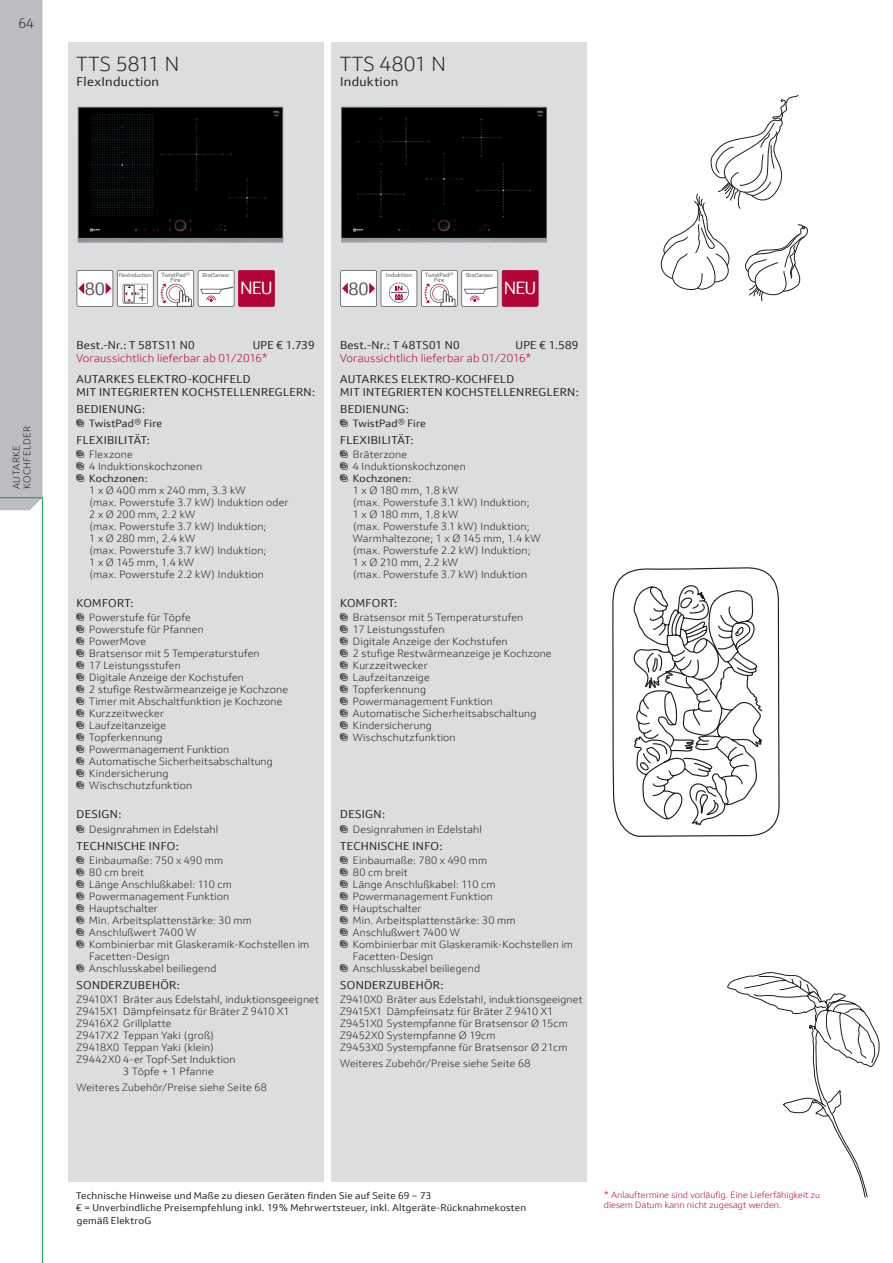
<style>
.page{position:relative;width:893px;height:1263px;background:#fff}
.page>*{position:absolute;margin:0;border:0;box-sizing:border-box;transform-origin:0 0}
.t1{font:300 20.25px "Neff Sans";letter-spacing:.01em;color:#231f20}
.t2{font:17.55px "Neff Sans";letter-spacing:-.05em;color:#fff}
.t3{font:17.55px "Neff Sans";color:#57585a}
.t4{font:300 13.5px "Neff Sans";color:#231f20}
.t5{font:12.75px "Neff Sans";letter-spacing:.02em;color:#231f20}
.t6{font:11.25px/12.8px "Neff Sans";letter-spacing:.03em;color:#231f20}
.t7{font:300 11.25px "Neff Sans";letter-spacing:.015em;color:#b30437}
.t8{font:300 10.5px/12px "Neff Sans";letter-spacing:.02em;color:#231f20}
.t9{font:10.5px "Neff Sans";letter-spacing:.02em;color:#231f20}
.t10{font:9.75px/12.8px "Neff Sans";letter-spacing:.02em;color:#231f20}
.t11{font:300 9.75px/10.5px "Neff Sans";letter-spacing:.045em;color:#231f20}
.t12{font:300 9px/9.8px "Neff Sans";letter-spacing:.005em;color:#b30437}
.t13{font:6px/5.4px "Neff Sans";color:#57585a;text-align:center}
.t14{font:5.55px "Neff Sans";letter-spacing:-.02em;color:#57585a}
.s1{font-weight:400}
</style>
<div class="page">
<div style="left:68px;top:43px;width:255px;height:1139px;background:#dcdddf"></div>
<div style="left:332px;top:43px;width:255px;height:1139px;background:#dcdddf"></div>
<svg style="left:660px;top:94px;width:148px;height:208px"></svg>
<svg style="left:727px;top:972px;width:152px;height:225px"></svg>
<svg style="left:612px;top:567px;width:168px;height:270px"></svg>
<img style="left:341px;top:107px;width:206px;height:136px">
<img style="left:77px;top:107px;width:207px;height:136px">
<svg style="left:340px;top:270px;width:198px;height:37px"></svg>
<svg style="left:77px;top:270px;width:198px;height:37px"></svg>
<svg style="left:0;top:0;width:43px;height:1263px"></svg>
<p class="t4" style="left:18px;top:15px;width:17px">64</p>
<h1 class="t1" style="left:77px;top:52px;width:104px">TTS 5811 N</h1>
<p class="t5" style="left:77px;top:73px;width:84px">FlexInduction</p>
<h1 class="t1" style="left:340px;top:52px;width:107px">TTS 4801 N</h1>
<p class="t5" style="left:340px;top:73px;width:60px">Induktion</p>
<p class="t11" style="left:11px;top:489px;width:65px;rotate:-90deg">AUTARKE<br>KOCHFELDER</p>
<h2 class="t3" style="left:85px;top:278px;width:21px">80</h2>
<p class="t14" style="left:119px;top:271px;width:34px">FlexInduction</p>
<p class="t13" style="left:162px;top:272px;width:30px">TwistPad®<br>Fire</p>
<p class="t14" style="left:202px;top:271px;width:29px">BratSensor</p>
<h2 class="t2" style="left:240px;top:278px;width:34px">NEU</h2>
<h2 class="t3" style="left:349px;top:278px;width:21px">80</h2>
<p class="t13" style="left:425px;top:272px;width:30px">TwistPad®<br>Fire</p>
<p class="t13" style="left:386px;top:272px;width:27px">Induktion</p>
<p class="t14" style="left:466px;top:271px;width:29px">BratSensor</p>
<h2 class="t2" style="left:504px;top:278px;width:34px">NEU</h2>
<p class="t6" style="left:77px;top:339px;width:120px">Best.-Nr.: T 58TS11 N0</p>
<p class="t6" style="left:253px;top:339px;width:63px">UPE € 1.739</p>
<p class="t7" style="left:77px;top:351px;width:193px">Voraussichtlich lieferbar ab 01/2016*</p>
<p class="t6" style="left:340px;top:339px;width:121px">Best.-Nr.: T 48TS01 N0</p>
<p class="t6" style="left:515px;top:339px;width:64px">UPE € 1.589</p>
<p class="t7" style="left:340px;top:351px;width:193px">Voraussichtlich lieferbar ab 01/2016*</p>
<p class="t6" style="left:77px;top:373px;width:240px">AUTARKES ELEKTRO-KOCHFELD<br>MIT INTEGRIERTEN KOCHSTELLENREGLERN:</p>
<p class="t6" style="left:77px;top:403px;width:70px">BEDIENUNG:</p>
<p class="t9" style="left:77px;top:417px;width:87px">✓ TwistPad® Fire</p>
<p class="t6" style="left:77px;top:434px;width:75px">FLEXIBILITÄT:</p>
<p class="t8" style="left:77px;top:449px;width:58px">✓ Flexzone</p>
<p class="t8" style="left:77px;top:461px;width:127px">✓ 4 Induktionskochzonen</p>
<p class="t8" style="left:89px;top:473px;width:200px;text-indent:-13px">✓ <span class="s1">Kochzonen:<br></span>1 x Ø 400 mm x 240 mm, 3.3 kW<br>(max. Powerstufe 3.7 kW) Induktion oder<br>2 x Ø 200 mm, 2.2 kW<br>(max. Powerstufe 3.7 kW) Induktion;<br>1 x Ø 280 mm, 2.4 kW<br>(max. Powerstufe 3.7 kW) Induktion;<br>1 x Ø 145 mm, 1.4 kW<br>(max. Powerstufe 2.2 kW) Induktion</p>
<p class="t6" style="left:77px;top:597px;width:58px">KOMFORT:</p>
<p class="t8" style="left:77px;top:612px;width:116px">✓ Powerstufe für Töpfe</p>
<p class="t8" style="left:77px;top:624px;width:129px">✓ Powerstufe für Pfannen</p>
<p class="t8" style="left:77px;top:636px;width:71px">✓ PowerMove</p>
<p class="t8" style="left:77px;top:648px;width:185px">✓ Bratsensor mit 5 Temperaturstufen</p>
<p class="t8" style="left:77px;top:660px;width:106px">✓ 17 Leistungsstufen</p>
<p class="t8" style="left:77px;top:672px;width:169px">✓ Digitale Anzeige der Kochstufen</p>
<p class="t8" style="left:77px;top:684px;width:213px">✓ 2 stufige Restwärmeanzeige je Kochzone</p>
<p class="t8" style="left:77px;top:696px;width:208px">✓ Timer mit Abschaltfunktion je Kochzone</p>
<p class="t8" style="left:77px;top:708px;width:89px">✓ Kurzzeitwecker</p>
<p class="t8" style="left:77px;top:720px;width:91px">✓ Laufzeitanzeige</p>
<p class="t8" style="left:77px;top:732px;width:87px">✓ Topferkennung</p>
<p class="t8" style="left:77px;top:744px;width:154px">✓ Powermanagement Funktion</p>
<p class="t8" style="left:77px;top:756px;width:198px">✓ Automatische Sicherheitsabschaltung</p>
<p class="t8" style="left:77px;top:768px;width:93px">✓ Kindersicherung</p>
<p class="t8" style="left:77px;top:780px;width:117px">✓ Wischschutzfunktion</p>
<p class="t6" style="left:77px;top:808px;width:46px">DESIGN:</p>
<p class="t8" style="left:77px;top:823px;width:143px">✓ Designrahmen in Edelstahl</p>
<p class="t6" style="left:77px;top:839px;width:104px">TECHNISCHE INFO:</p>
<p class="t8" style="left:77px;top:854px;width:148px">✓ Einbaumaße: 750 x 490 mm</p>
<p class="t8" style="left:77px;top:866px;width:69px">✓ 80 cm breit</p>
<p class="t8" style="left:77px;top:878px;width:157px">✓ Länge Anschlußkabel: 110 cm</p>
<p class="t8" style="left:77px;top:890px;width:154px">✓ Powermanagement Funktion</p>
<p class="t8" style="left:77px;top:902px;width:83px">✓ Hauptschalter</p>
<p class="t8" style="left:77px;top:914px;width:177px">✓ Min. Arbeitsplattenstärke: 30 mm</p>
<p class="t8" style="left:77px;top:926px;width:121px">✓ Anschlußwert 7400 W</p>
<p class="t8" style="left:89px;top:938px;width:222px;text-indent:-13px">✓ Kombinierbar mit Glaskeramik-Kochstellen im<br>Facetten-Design</p>
<p class="t8" style="left:77px;top:962px;width:141px">✓ Anschlusskabel beiliegend</p>
<p class="t6" style="left:77px;top:978px;width:105px">SONDERZUBEHÖR:</p>
<p class="t8" style="left:77px;top:993px;width:244px">Z9410X1 Bräter aus Edelstahl, induktionsgeeignet</p>
<p class="t8" style="left:77px;top:1005px;width:215px">Z9415X1 Dämpfeinsatz für Bräter Z 9410 X1</p>
<p class="t8" style="left:77px;top:1017px;width:96px">Z9416X2 Grillplatte</p>
<p class="t8" style="left:77px;top:1029px;width:139px">Z9417X2 Teppan Yaki (groß)</p>
<p class="t8" style="left:77px;top:1041px;width:139px">Z9418X0 Teppan Yaki (klein)</p>
<p class="t8" style="left:77px;top:1053px;width:161px">Z9442X0 4-er Topf-Set Induktion</p>
<p class="t8" style="left:123px;top:1065px;width:92px">3 Töpfe + 1 Pfanne</p>
<p class="t8" style="left:77px;top:1081px;width:192px">Weiteres Zubehör/Preise siehe Seite 68</p>
<p class="t6" style="left:340px;top:373px;width:240px">AUTARKES ELEKTRO-KOCHFELD<br>MIT INTEGRIERTEN KOCHSTELLENREGLERN:</p>
<p class="t6" style="left:340px;top:403px;width:70px">BEDIENUNG:</p>
<p class="t9" style="left:340px;top:417px;width:87px">✓ TwistPad® Fire</p>
<p class="t6" style="left:340px;top:434px;width:75px">FLEXIBILITÄT:</p>
<p class="t8" style="left:340px;top:449px;width:68px">✓ Bräterzone</p>
<p class="t8" style="left:340px;top:461px;width:127px">✓ 4 Induktionskochzonen</p>
<p class="t8" style="left:353px;top:473px;width:189px;text-indent:-13px">✓ <span class="s1">Kochzonen:<br></span>1 x Ø 180 mm, 1.8 kW<br>(max. Powerstufe 3.1 kW) Induktion;<br>1 x Ø 180 mm, 1.8 kW<br>(max. Powerstufe 3.1 kW) Induktion;<br>Warmhaltezone; 1 x Ø 145 mm, 1.4 kW (max. Powerstufe 2.2 kW) Induktion;<br>1 x Ø 210 mm, 2.2 kW<br>(max. Powerstufe 3.7 kW) Induktion</p>
<p class="t6" style="left:340px;top:597px;width:58px">KOMFORT:</p>
<p class="t8" style="left:340px;top:612px;width:185px">✓ Bratsensor mit 5 Temperaturstufen</p>
<p class="t8" style="left:340px;top:624px;width:106px">✓ 17 Leistungsstufen</p>
<p class="t8" style="left:340px;top:636px;width:169px">✓ Digitale Anzeige der Kochstufen</p>
<p class="t8" style="left:340px;top:648px;width:213px">✓ 2 stufige Restwärmeanzeige je Kochzone</p>
<p class="t8" style="left:340px;top:660px;width:89px">✓ Kurzzeitwecker</p>
<p class="t8" style="left:340px;top:672px;width:91px">✓ Laufzeitanzeige</p>
<p class="t8" style="left:340px;top:684px;width:87px">✓ Topferkennung</p>
<p class="t8" style="left:340px;top:696px;width:154px">✓ Powermanagement Funktion</p>
<p class="t8" style="left:340px;top:708px;width:198px">✓ Automatische Sicherheitsabschaltung</p>
<p class="t8" style="left:340px;top:720px;width:93px">✓ Kindersicherung</p>
<p class="t8" style="left:340px;top:732px;width:117px">✓ Wischschutzfunktion</p>
<p class="t6" style="left:340px;top:808px;width:46px">DESIGN:</p>
<p class="t8" style="left:340px;top:823px;width:143px">✓ Designrahmen in Edelstahl</p>
<p class="t6" style="left:340px;top:839px;width:104px">TECHNISCHE INFO:</p>
<p class="t8" style="left:340px;top:854px;width:148px">✓ Einbaumaße: 780 x 490 mm</p>
<p class="t8" style="left:340px;top:866px;width:69px">✓ 80 cm breit</p>
<p class="t8" style="left:340px;top:878px;width:157px">✓ Länge Anschlußkabel: 110 cm</p>
<p class="t8" style="left:340px;top:890px;width:154px">✓ Powermanagement Funktion</p>
<p class="t8" style="left:340px;top:902px;width:83px">✓ Hauptschalter</p>
<p class="t8" style="left:340px;top:914px;width:177px">✓ Min. Arbeitsplattenstärke: 30 mm</p>
<p class="t8" style="left:340px;top:926px;width:121px">✓ Anschlußwert 7400 W</p>
<p class="t8" style="left:353px;top:938px;width:222px;text-indent:-13px">✓ Kombinierbar mit Glaskeramik-Kochstellen im<br>Facetten-Design</p>
<p class="t8" style="left:340px;top:962px;width:141px">✓ Anschlusskabel beiliegend</p>
<p class="t6" style="left:340px;top:978px;width:105px">SONDERZUBEHÖR:</p>
<p class="t8" style="left:340px;top:993px;width:244px">Z9410X0 Bräter aus Edelstahl, induktionsgeeignet Z9415X1 Dämpfeinsatz für Bräter Z 9410 X1<br>Z9451X0 Systempfanne für Bratsensor Ø 15cm Z9452X0 Systempfanne Ø 19cm<br>Z9453X0 Systempfanne für Bratsensor Ø 21cm</p>
<p class="t8" style="left:340px;top:1057px;width:192px">Weiteres Zubehör/Preise siehe Seite 68</p>
<p class="t10" style="left:76px;top:1189px;width:452px">Technische Hinweise und Maße zu diesen Geräten finden Sie auf Seite 69 – 73<br>€ = Unverbindliche Preisempfehlung inkl. 19% Mehrwertsteuer, inkl. Altgeräte-Rücknahmekosten gemäß ElektroG</p>
<p class="t12" style="left:604px;top:1190px;width:218px">* Anlauftermine sind vorläufig. Eine Lieferfähigkeit zu diesem Datum kann nicht zugesagt werden.</p>
</div>
